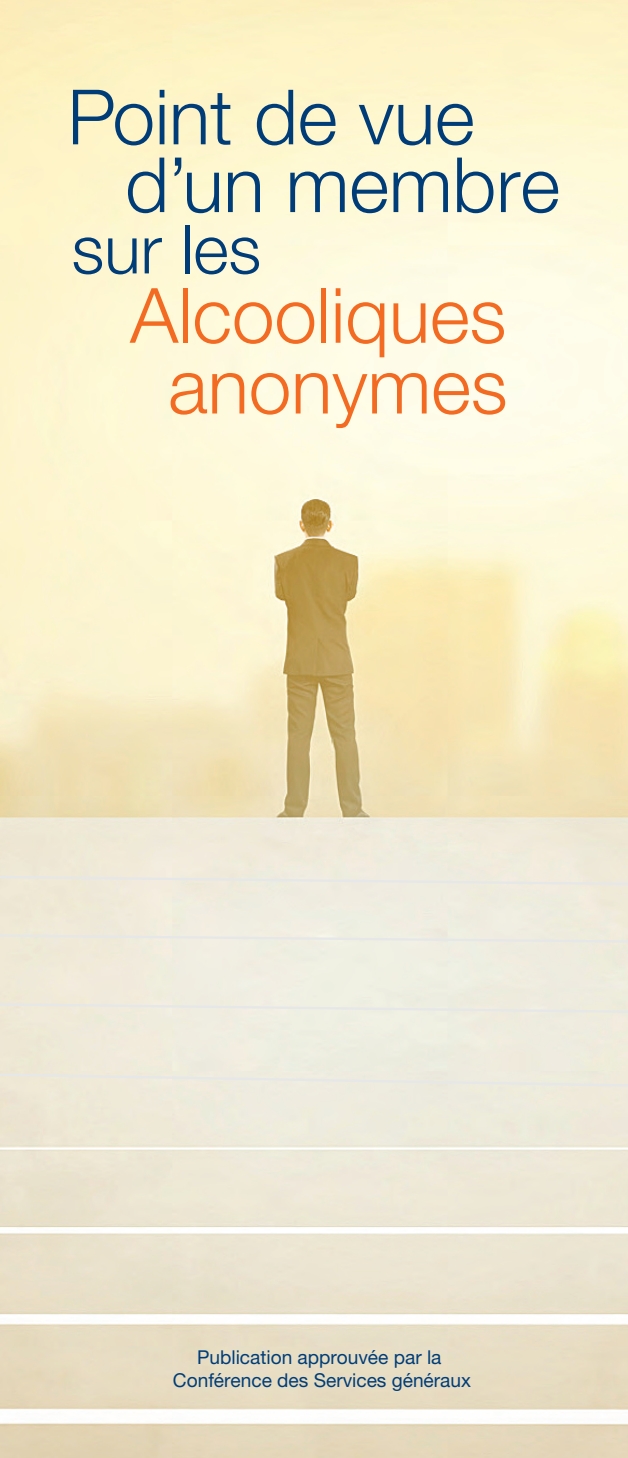
<style>
.page{position:relative;width:628px;height:1458px;background:#fff}
.page>*{position:absolute;margin:0;border:0;box-sizing:border-box;transform-origin:0 0}
.t1{font:300 76.27px/67.7px "Helvetica Neue LT Std";color:#003d78}
.t2{font:300 76.27px/70.6px "Helvetica Neue LT Std";color:#f36b23;text-align:center}
.t3{font:300 67.73px "Helvetica Neue LT Std";color:#003d78}
.t4{font:19.12px/22.9px "Helvetica Neue LT Std";color:#003d78;text-align:center}
</style>
<div class="page">
<img style="left:0;top:0;width:628px;height:1458px">
<svg style="left:0;top:870px;width:628px;height:17px;background:#eeeadd"></svg>
<svg style="left:0;top:929px;width:628px;height:15px;background:#eeebe0"></svg>
<svg style="left:0;top:997px;width:628px;height:17px;background:#edebdf"></svg>
<svg style="left:0;top:1064px;width:628px;height:24px;background:#edeadd"></svg>
<h1 class="t1" style="left:125px;top:82px;width:436px;text-indent:-58px">Point de vue d’un membre</h1>
<h2 class="t3" style="left:72px;top:208px;width:191px">sur les</h2>
<h1 class="t2" style="left:130px;top:279px;width:379px">Alcooliques anonymes</h1>
<p class="t4" style="left:173px;top:1346px;width:299px">Publication approuvée par la<br>Conférence des Services généraux</p>
</div>
